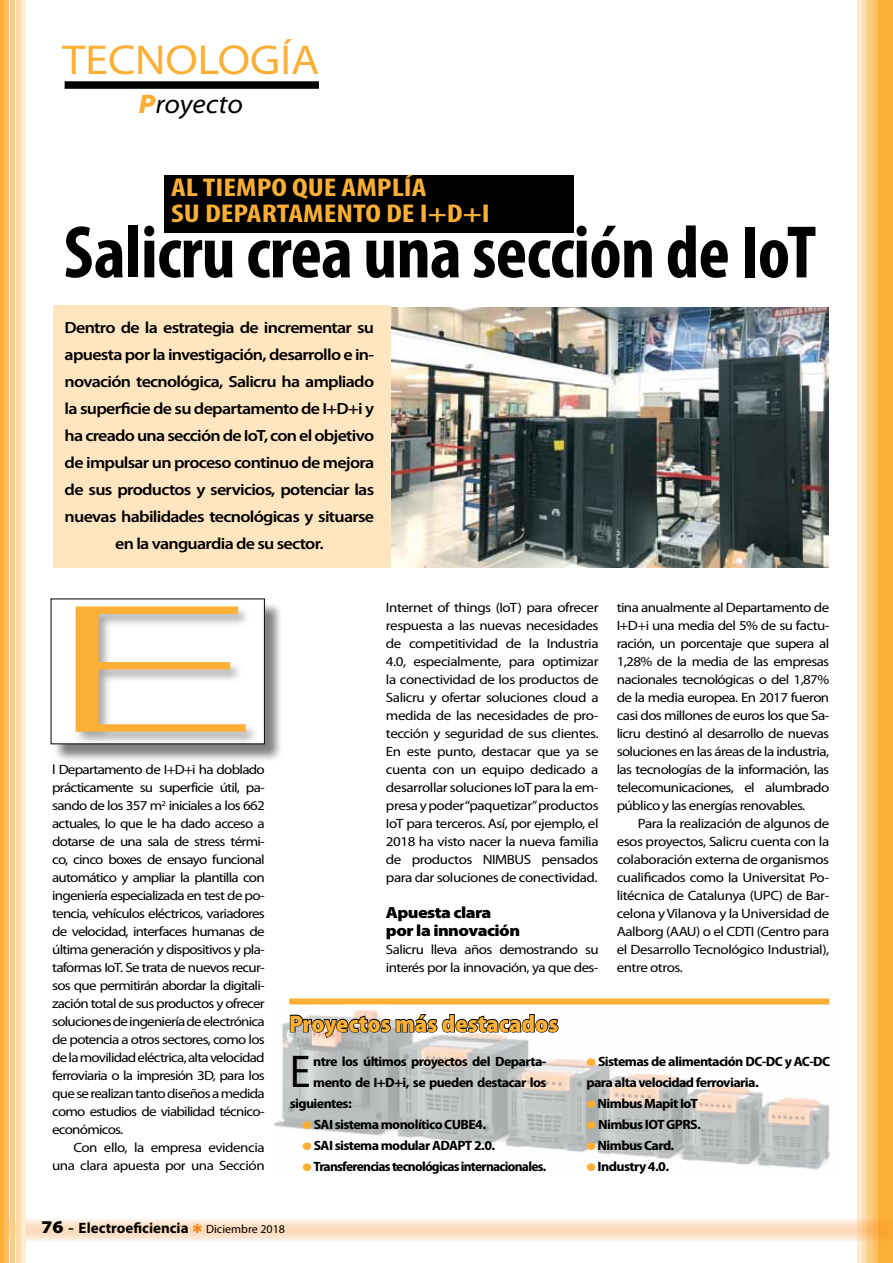
<style>
.page{position:relative;width:893px;height:1263px;background:#fff}
.page>*{position:absolute;margin:0;border:0;box-sizing:border-box;transform-origin:0 0}
.t1{font:300 185.7px "Myriad Pro";color:#fbaf34;scale:2.62 1}
.t2{font:700 condensed 75px "Myriad Pro";letter-spacing:-.01em;color:#000}
.t3{font:semi-condensed 46.2px "Myriad Pro";color:#000}
.t4{font:semi-expanded 42px "Myriad Pro";color:#fbaf34}
.t5{font:italic semi-expanded 27px "Myriad Pro";color:#000}
.t6{font:700 condensed 25.8px/25.5px "Myriad Pro";color:#fbaf34;scale:1.25 1}
.t7{font:900 semi-condensed 24px "Myriad Pro";color:#fbaf34}
.t8{font:600 16.2px/27px "Myriad Pro";letter-spacing:-.04em;color:#000;text-align:center;scale:1.11 1}
.t9{font:900 16.2px/18px "Myriad Pro";letter-spacing:-.03em;color:#000;scale:1.11 1}
.t10{font:700 15px "Myriad Pro";color:#000}
.t11{font:13.5px/18px "Myriad Pro";letter-spacing:-.04em;color:#000;text-align:justify;scale:1.11 1}
.t12{font:700 semi-condensed 13.5px/21px "Myriad Pro";letter-spacing:-.04em;color:#000;scale:1.11 1}
.t13{font:700 semi-condensed 13.5px "Myriad Pro";letter-spacing:-.04em;color:#000;scale:1.07 1}
.s1{font-weight:900;color:#fbaf34}
.s2{color:#fbaf34}
.s3{font-weight:900;font-stretch:semi-expanded;font-size:18px}
.s4{font-family:"Times New Roman";font-weight:400;font-size:18px}
.s5{font-weight:400;font-size:12px}
</style>
<div class="page">
<img style="left:274px;top:1022px;width:556px;height:148px">
<div style="left:53px;top:601px;width:230px;height:162px;background:#000;opacity:.5"></div>
<div style="left:51px;top:599px;width:213px;height:145px;background:#fff"></div>
<div style="left:74px;top:605px;width:186px;height:141px;background:#000;opacity:.35"></div>
<div style="left:53px;top:306px;width:338px;height:262px;background:#ffe5c0"></div>
<hr style="left:857px;top:0;width:4px;height:1263px;background:#ffecd1">
<div style="left:862px;top:0;width:5px;height:1263px;background:#ffdcaa"></div>
<div style="left:868px;top:0;width:6px;height:1263px;background:#fecd85"></div>
<hr style="left:873px;top:0;width:4px;height:1263px;background:#fdbe60">
<div style="left:878px;top:0;width:15px;height:1263px;background:#fbaf34"></div>
<svg style="left:3px;top:1219px;width:878px;height:22px;background:#fce3cb"></svg>
<div style="left:21px;top:0;width:5px;height:1263px;background:#ffecd1"></div>
<hr style="left:16px;top:0;width:4px;height:1263px;background:#ffdcaa">
<hr style="left:10px;top:0;width:4px;height:1263px;background:#fecd85">
<div style="left:4px;top:0;width:5px;height:1263px;background:#fdbe60"></div>
<hr style="left:0;top:0;width:3px;height:1263px;background:#fbaf34">
<div style="left:65px;top:81px;width:254px;height:8px;background:#000"></div>
<div style="left:164px;top:175px;width:410px;height:58px;background:#000"></div>
<svg style="left:289px;top:1004px;width:270px;height:40px"></svg>
<div style="left:289px;top:998px;width:540px;height:6px;background:#fbaf34"></div>
<img style="left:391px;top:307px;width:437px;height:261px">
<svg style="left:193px;top:1223px;width:9px;height:10px"></svg>
<h3 class="t4" style="left:63px;top:37px;width:258px">TECNOLOGÍA</h3>
<h3 class="t5" style="left:139px;top:89px;width:106px"><span class="s1">P</span>royecto</h3>
<h3 class="t6" style="left:171px;top:175px;width:257px">AL TIEMPO QUE AMPLÍA<br>SU DEPARTAMENTO DE I+D+I</h3>
<h2 class="t2" style="left:64px;top:211px;width:754px">Salicru crea una sección de IoT</h2>
<p class="t8" style="left:65px;top:314px;width:280px">Dentro de la estrategia de incrementar su apuesta por la investigación, desarrollo e in&shy;novación tecnológica, Salicru ha ampliado la superficie de su departamento de I+D+i y ha creado una sección de IoT, con el objetivo de impulsar un proceso continuo de mejora de sus productos y servicios, potenciar las nuevas habilidades tecnológicas y situarse en la vanguardia de su sector.</p>
<h1 class="t1" style="left:36px;top:568px;width:88px">E</h1>
<p class="t11" style="left:52px;top:761px;width:193px">l Departamento de I+D+i ha doblado prácticamente su superficie útil, pa&shy;sando de los 357 m<sup>2</sup> iniciales a los 662 actuales, lo que le ha dado acceso a dotarse de una sala de stress térmi&shy;co, cinco boxes de ensayo funcional automático y ampliar la plantilla con ingeniería especializada en test de po&shy;tencia, vehículos eléctricos, variadores de velocidad, interfaces humanas de última generación y dispositivos y pla&shy;taformas IoT. Se trata de nuevos recur&shy;sos que permitirán abordar la digitali&shy;zación total de sus productos y ofrecer soluciones de ingeniería de electrónica de potencia a otros sectores, como los de la movilidad eléctrica, alta velocidad ferroviaria o la impresión 3D, para los que se realizan tanto diseños a medida como estudios de viabilidad técnico&shy;económicos.</p>
<p class="t11" style="left:52px;top:1139px;width:193px;text-align:right">Con ello, la empresa evidencia una clara apuesta por una Sección</p>
<p class="t11" style="left:386px;top:599px;width:193px">Internet of things (IoT) para ofrecer respuesta a las nuevas necesidades de competitividad de la Industria 4.0, especialmente, para optimizar la conectividad de los productos de Salicru y ofertar soluciones cloud a medida de las necesidades de pro&shy;tección y seguridad de sus clientes.<br>En este punto, destacar que ya se cuenta con un equipo dedicado a desarrollar soluciones IoT para la em&shy;presa y poder “paquetizar” productos IoT para terceros. Así, por ejemplo, el 2018 ha visto nacer la nueva familia de productos NIMBUS pensados para dar soluciones de conectividad.</p>
<p class="t9" style="left:386px;top:904px;width:122px">Apuesta clara por la innovación</p>
<p class="t11" style="left:386px;top:941px;width:193px">Salicru lleva años demostrando su interés por la innovación, ya que des-</p>
<h3 class="t7" style="left:289px;top:1010px;width:271px">Proyectos más destacados</h3>
<p class="t11" style="left:617px;top:599px;width:193px">tina anualmente al Departamento de I+D+i una media del 5% de su factu&shy;ración, un porcentaje que supera al 1,28% de la media de las empresas nacionales tecnológicas o del 1,87% de la media europea. En 2017 fueron casi dos millones de euros los que Sa&shy;licru destinó al desarrollo de nuevas soluciones en las áreas de la industria, las tecnologías de la información, las telecomunicaciones, el alumbrado público y las energías renovables.</p>
<p class="t11" style="left:617px;top:815px;width:193px;text-indent:21px">Para la realización de algunos de esos proyectos, Salicru cuenta con la colaboración externa de organismos cualificados como la Universitat Po&shy;litécnica de Catalunya (UPC) de Bar&shy;celona y Vilanova y la Universidad de Aalborg (AAU) o el CDTI (Centro para el Desarrollo Tecnológico Industrial), entre otros.</p>
<h3 class="t3" style="left:290px;top:1046px;width:22px">E</h3>
<p class="t12" style="left:313px;top:1051px;width:212px">ntre los últimos proyectos del Departa-</p>
<p class="t12" style="left:313px;top:1072px;width:212px">mento de I+D+i, se pueden destacar los</p>
<p class="t12" style="left:290px;top:1093px;width:57px">siguientes:</p>
<p class="t12" style="left:302px;top:1114px;width:167px"><span class="s2">●</span> SAI sistema monolítico CUBE4.</p>
<p class="t12" style="left:302px;top:1135px;width:175px"><span class="s2">●</span> SAI sistema modular ADAPT 2.0.</p>
<p class="t13" style="left:302px;top:1158px;width:229px"><span class="s2">●</span> Transferencias tecnológicas internacionales.</p>
<p class="t12" style="left:586px;top:1051px;width:221px"><span class="s2">●</span> Sistemas de alimentación DC-DC y AC-DC para alta velocidad ferroviaria.</p>
<p class="t12" style="left:586px;top:1093px;width:102px"><span class="s2">●</span> Nimbus Mapit IoT</p>
<p class="t12" style="left:586px;top:1114px;width:105px"><span class="s2">●</span> Nimbus IOT GPRS.</p>
<p class="t12" style="left:586px;top:1135px;width:81px"><span class="s2">●</span> Nimbus Card.</p>
<p class="t12" style="left:586px;top:1156px;width:76px"><span class="s2">●</span> Industry 4.0.</p>
<p class="t10" style="left:41px;top:1219px;width:245px"><span class="s3">76</span> <span class="s4">-</span> Electroeficiencia <span class="s5">Diciembre 2018</span></p>
</div>
